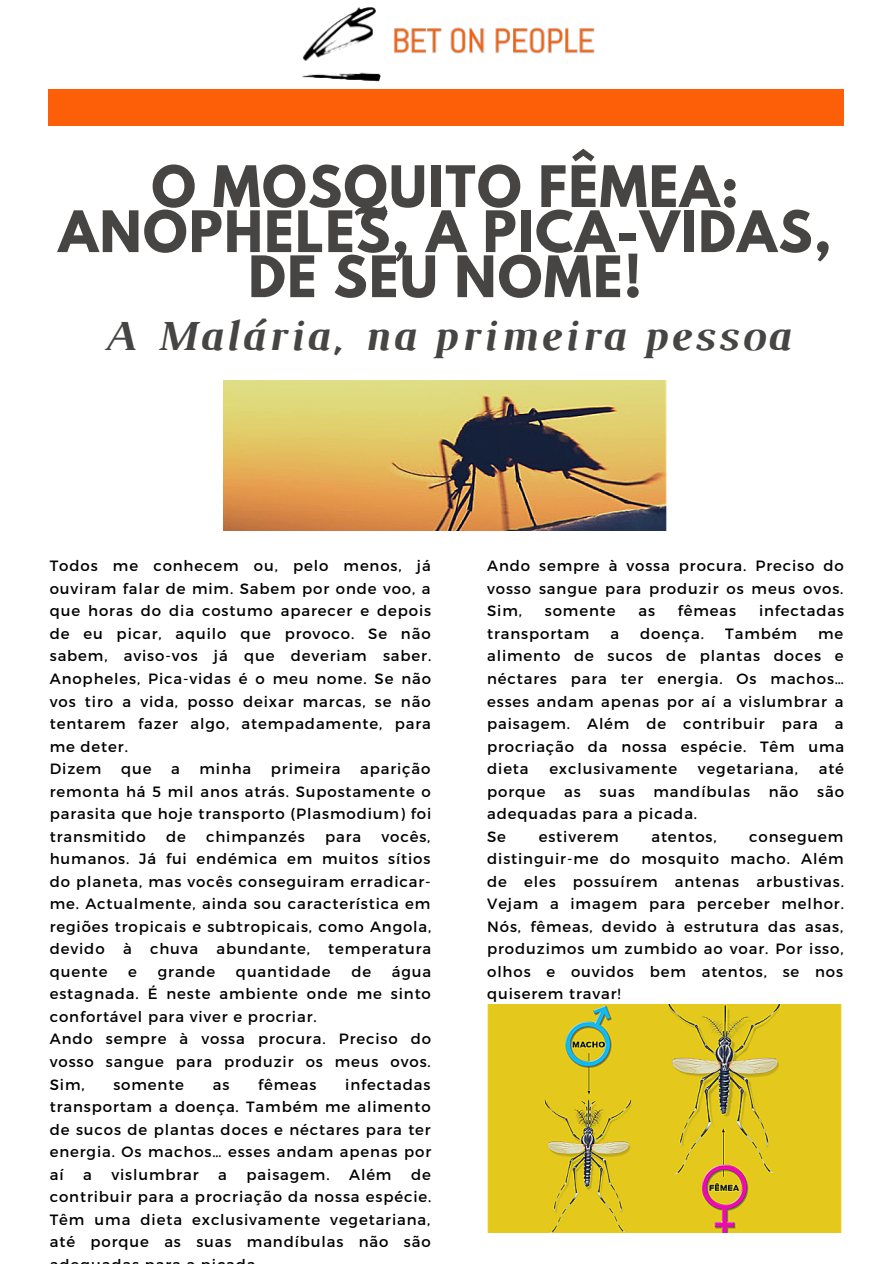
<style>
.page{position:relative;width:894px;height:1264px;background:#fff}
.page>*{position:absolute;margin:0;border:0;box-sizing:border-box;transform-origin:0 0}
.t1{font:700 50.55px/45px "League Spartan";letter-spacing:.03em;color:#464544;text-align:center}
.t2{font:italic 700 43.8px "Luthier";letter-spacing:.06em;color:#464544}
.t3{font:14.85px/22.5px "Montserrat";letter-spacing:.06em;color:#000;text-align:justify}
</style>
<div class="page">
<img style="left:224px;top:380px;width:442px;height:150px">
<img style="left:487px;top:1004px;width:353px;height:228px">
<img style="left:302px;top:7px;width:293px;height:75px">
<div style="left:48px;top:89px;width:795px;height:36px;background:#fd5f09"></div>
<p class="t1" style="left:58px;top:171px;width:774px">O MOSQUITO FÊMEA:<br>ANOPHELES, A PICA-VIDAS,<br>DE SEU NOME!</p>
<p class="t2" style="left:102px;top:320px;width:686px">A Malária, na primeira pessoa</p>
<p class="t3" style="left:50px;top:554px;width:383px">Todos me conhecem ou, pelo menos, já ouviram falar de mim. Sabem por onde voo, a que horas do dia costumo aparecer e depois de eu picar, aquilo que provoco. Se não sabem, aviso-vos já que deveriam saber.<br>Anopheles, Pica-vidas é o meu nome. Se não vos tiro a vida, posso deixar marcas, se não tentarem fazer algo, atempadamente, para me deter.</p>
<p class="t3" style="left:50px;top:756px;width:53px">Dizem</p>
<p class="t3" style="left:121px;top:756px;width:32px">que</p>
<p class="t3" style="left:171px;top:756px;width:10px">a</p>
<p class="t3" style="left:199px;top:756px;width:53px">minha</p>
<p class="t3" style="left:271px;top:756px;width:71px">primeira</p>
<p class="t3" style="left:50px;top:756px;width:383px;text-indent:310px">aparição remonta há 5 mil anos atrás. Supostamente o parasita que hoje transporto (Plasmodium) foi transmitido</p>
<p class="t3" style="left:166px;top:824px;width:21px">de</p>
<p class="t3" style="left:206px;top:824px;width:100px">chimpanzés</p>
<p class="t3" style="left:325px;top:824px;width:38px">para</p>
<p class="t3" style="left:50px;top:824px;width:383px;text-indent:332px">vocês, humanos. Já fui endémica em muitos sítios do planeta, mas vocês conseguiram erradicar&shy;me. Actualmente, ainda sou característica em regiões tropicais e subtropicais, como Angola, devido à chuva abundante, temperatura quente</p>
<p class="t3" style="left:50px;top:959px;width:383px;text-indent:342px">água estagnada. É neste ambiente onde me sinto confortável para viver e procriar.</p>
<p class="t3" style="left:50px;top:1027px;width:383px">Ando sempre à vossa procura. Preciso do vosso sangue para produzir os meus ovos.<br>Sim,</p>
<p class="t3" style="left:128px;top:959px;width:10px">e</p>
<p class="t3" style="left:158px;top:959px;width:59px">grande</p>
<p class="t3" style="left:236px;top:959px;width:96px">quantidade</p>
<p class="t3" style="left:351px;top:959px;width:21px">de</p>
<p class="t3" style="left:50px;top:1072px;width:383px;text-indent:295px">infectadas transportam a doença. Também me alimento de sucos de plantas doces e néctares para ter energia. Os machos… esses andam apenas por aí</p>
<p class="t3" style="left:113px;top:1072px;width:72px">somente</p>
<p class="t3" style="left:213px;top:1072px;width:18px">as</p>
<p class="t3" style="left:258px;top:1072px;width:60px">fêmeas</p>
<p class="t3" style="left:83px;top:1162px;width:10px">a</p>
<p class="t3" style="left:111px;top:1162px;width:89px">vislumbrar</p>
<p class="t3" style="left:218px;top:1162px;width:10px">a</p>
<p class="t3" style="left:246px;top:1162px;width:84px">paisagem.</p>
<p class="t3" style="left:349px;top:1162px;width:44px">Além</p>
<p class="t3" style="left:50px;top:1162px;width:383px;text-indent:361px">de contribuir para a procriação da nossa espécie.<br>Têm uma dieta exclusivamente vegetariana, até porque as suas mandíbulas não são</p>
<p class="t3" style="left:487px;top:554px;width:358px">Ando sempre à vossa procura. Preciso do vosso sangue para produzir os meus ovos.<br>Sim,</p>
<p class="t3" style="left:544px;top:599px;width:72px">somente</p>
<p class="t3" style="left:638px;top:599px;width:18px">as</p>
<p class="t3" style="left:677px;top:599px;width:60px">fêmeas</p>
<p class="t3" style="left:758px;top:599px;width:87px">infectadas</p>
<p class="t3" style="left:487px;top:621px;width:104px">transportam</p>
<p class="t3" style="left:610px;top:621px;width:10px">a</p>
<p class="t3" style="left:640px;top:621px;width:65px">doença.</p>
<p class="t3" style="left:725px;top:621px;width:73px">Também</p>
<p class="t3" style="left:487px;top:621px;width:358px;text-indent:331px">me alimento de sucos de plantas doces e néctares para ter energia. Os machos… esses andam apenas por aí a vislumbrar a paisagem. Além de contribuir para a procriação da nossa espécie. Têm uma dieta</p>
<p class="t3" style="left:549px;top:756px;width:129px">exclusivamente</p>
<p class="t3" style="left:697px;top:756px;width:102px">vegetariana,</p>
<p class="t3" style="left:818px;top:756px;width:27px">até</p>
<p class="t3" style="left:487px;top:779px;width:60px">porque</p>
<p class="t3" style="left:564px;top:779px;width:18px">as</p>
<p class="t3" style="left:599px;top:779px;width:37px">suas</p>
<p class="t3" style="left:653px;top:779px;width:98px">mandíbulas</p>
<p class="t3" style="left:768px;top:779px;width:31px">não</p>
<p class="t3" style="left:816px;top:779px;width:28px">são</p>
<p class="t3" style="left:487px;top:801px;width:211px">adequadas para a picada.</p>
<p class="t3" style="left:487px;top:824px;width:20px">Se</p>
<p class="t3" style="left:538px;top:824px;width:81px">estiverem</p>
<p class="t3" style="left:651px;top:824px;width:67px">atentos,</p>
<p class="t3" style="left:487px;top:824px;width:358px;text-indent:262px">conseguem distinguir-me do mosquito macho. Além de eles possuírem antenas arbustivas.<br>Vejam a imagem para perceber melhor.<br>Nós, fêmeas, devido à estrutura das asas, produzimos um zumbido ao voar. Por isso, olhos e ouvidos bem atentos, se nos quiserem travar!</p>
</div>
